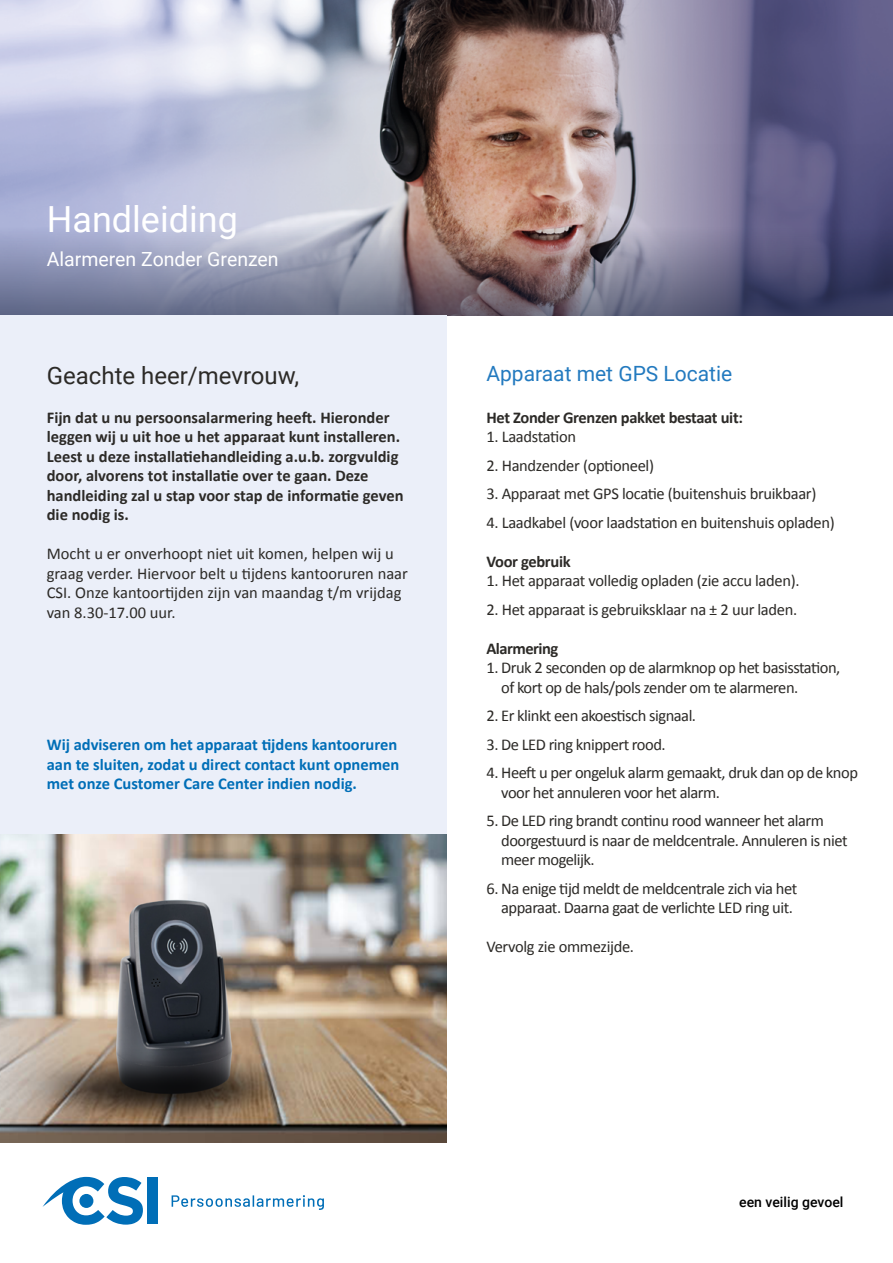
<style>
.page{position:relative;width:893px;height:1263px;background:#fff}
.page>*{position:absolute;margin:0;border:0;box-sizing:border-box;transform-origin:0 0}
.t1{font:36px "Roboto";color:#fff}
.t2{font:24px "Roboto";color:#2c2a27}
.t3{font:21px "Roboto";color:#237abf}
.t4{font:19.5px "Roboto";color:#fff}
.t5{font:16.5px/19.5px "Calibri";letter-spacing:-.03em;color:#2c2a27}
.t6{font:700 16.5px/19.5px "Calibri";color:#2c2a27}
.t7{font:16.5px/19.5px "Calibri";color:#2c2a27}
.t8{font:700 16.5px/19.5px "Calibri";color:#006eb7}
.t9{font:700 16.5px "Calibri";letter-spacing:-.02em;color:#2c2a27}
.t10{font:700 16.5px "Calibri";letter-spacing:-.03em;color:#2c2a27}
.t11{font:500 14.1px "Roboto";color:#000}
</style>
<div class="page">
<img style="left:0;top:0;width:893px;height:145px">
<img style="left:0;top:145px;width:893px;height:171px">
<div style="left:0;top:316px;width:446px;height:827px;background:#ebeff9"></div>
<svg style="left:172px;top:1195px;width:152px;height:15px"></svg>
<div style="left:147px;top:1178px;width:10px;height:46px;background:#006eb7"></div>
<svg style="left:43px;top:1177px;width:100px;height:48px"></svg>
<div style="left:79px;top:1194px;width:14px;height:14px;background:#006eb7;border-radius:50%"></div>
<img style="left:0;top:834px;width:446px;height:309px">
<h1 class="t1" style="left:47px;top:194px;width:193px">Handleiding</h1>
<p class="t4" style="left:47px;top:245px;width:233px">Alarmeren Zonder Grenzen</p>
<h2 class="t2" style="left:47px;top:358px;width:254px">Geachte heer/mevrouw,</h2>
<p class="t6" style="left:47px;top:407px;width:358px">Fijn dat u nu persoonsalarmering heeft. Hieronder leggen wij u uit hoe u het apparaat kunt installeren.<br>Leest u deze installatiehandleiding a.u.b. zorgvuldig door, alvorens tot installatie over te gaan. Deze handleiding zal u stap voor stap de informatie geven die nodig is.</p>
<p class="t7" style="left:47px;top:543px;width:363px">Mocht u er onverhoopt niet uit komen, helpen wij u graag verder. Hiervoor belt u tijdens kantooruren naar CSI. Onze kantoortijden zijn van maandag t/m vrijdag van 8.30-17.00 uur.</p>
<p class="t8" style="left:47px;top:734px;width:354px">Wij adviseren om het apparaat tijdens kantooruren aan te sluiten, zodat u direct contact kunt opnemen met onze Customer Care Center indien nodig.</p>
<p class="t3" style="left:486px;top:359px;width:247px">Apparaat met GPS Locatie</p>
<p class="t9" style="left:486px;top:407px;width:258px">Het Zonder Grenzen pakket bestaat uit:</p>
<p class="t5" style="left:486px;top:426px;width:91px">1. Laadstation</p>
<p class="t5" style="left:486px;top:455px;width:169px">2. Handzender (optioneel)</p>
<p class="t5" style="left:486px;top:483px;width:331px">3. Apparaat met GPS locatie (buitenshuis bruikbaar)</p>
<p class="t5" style="left:486px;top:512px;width:350px">4. Laadkabel (voor laadstation en buitenshuis opladen)</p>
<p class="t9" style="left:486px;top:551px;width:86px">Voor gebruik</p>
<p class="t5" style="left:486px;top:570px;width:315px">1. Het apparaat volledig opladen (zie accu laden).</p>
<p class="t5" style="left:486px;top:599px;width:312px">2. Het apparaat is gebruiksklaar na ± 2 uur laden.</p>
<p class="t10" style="left:486px;top:638px;width:73px">Alarmering</p>
<p class="t5" style="left:501px;top:657px;width:341px;text-indent:-15px">1. Druk 2 seconden op de alarmknop op het basisstation, of kort op de hals/pols zender om te alarmeren.</p>
<p class="t5" style="left:486px;top:705px;width:211px">2. Er klinkt een akoestisch signaal.</p>
<p class="t5" style="left:486px;top:734px;width:181px">3. De LED ring knippert rood.</p>
<p class="t5" style="left:501px;top:762px;width:358px;text-indent:-15px">4. Heeft u per ongeluk alarm gemaakt, druk dan op de knop voor het annuleren voor het alarm.</p>
<p class="t5" style="left:501px;top:810px;width:348px;text-indent:-15px">5. De LED ring brandt continu rood wanneer het alarm doorgestuurd is naar de meldcentrale. Annuleren is niet meer mogelijk.</p>
<p class="t5" style="left:486px;top:878px;width:312px;text-align:right">6. Na enige tijd meldt de meldcentrale zich via het apparaat. Daarna gaat de verlichte LED ring uit.</p>
<p class="t5" style="left:486px;top:936px;width:149px">Vervolg zie ommezijde.</p>
<p class="t11" style="left:739px;top:1192px;width:106px">een veilig gevoel</p>
</div>
